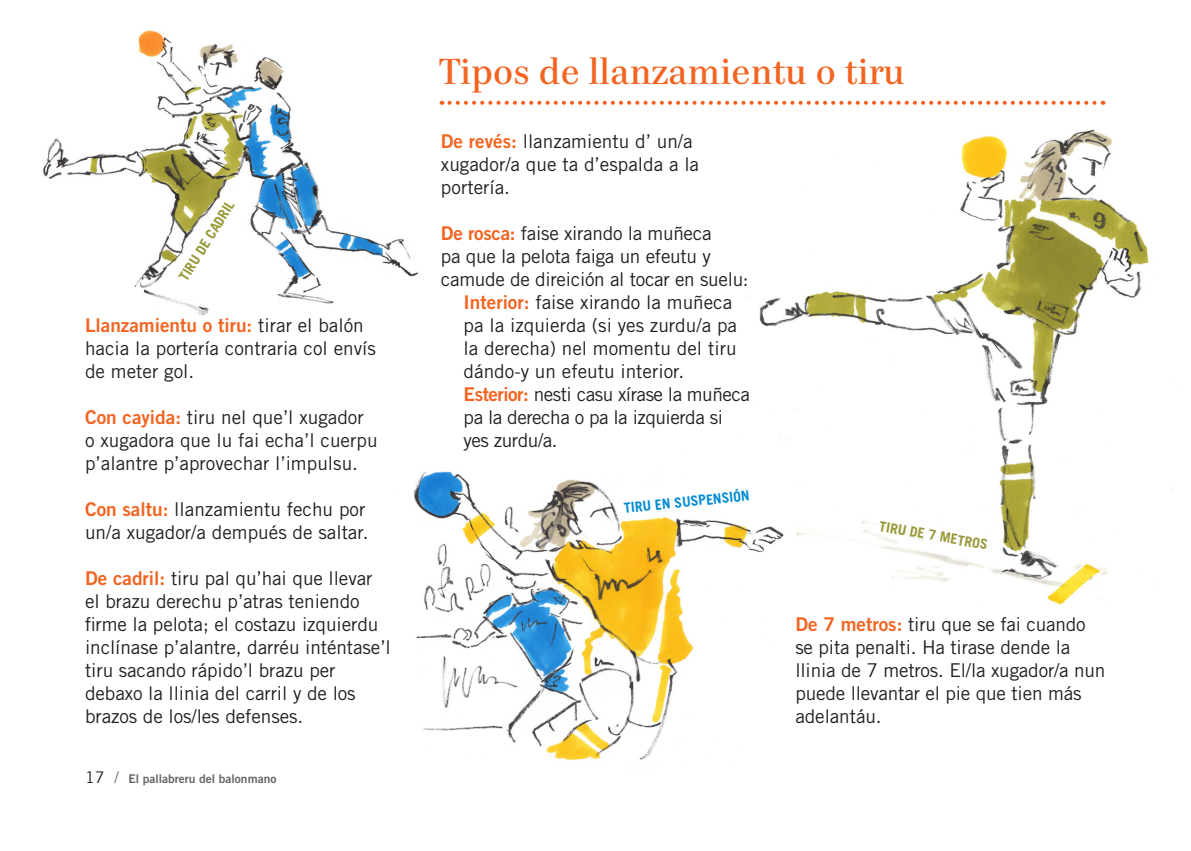
<style>
.page{position:relative;width:1191px;height:851px;background:#fff}
.page>*{position:absolute;margin:0;border:0;box-sizing:border-box;transform-origin:0 0}
.Título_capítulo{font:36px "Paperback 48";letter-spacing:.025em;color:#f36421}
.Texto_general{font:19px/23px "Trade Gothic LT Std";letter-spacing:-.005em;color:#231f20}
.t1{font:700 14px "Trade Gothic LT Std";color:#979837}
.t2{font:700 14px "Trade Gothic LT Std";color:#008cd3}
.t3{font:12px "Trade Gothic LT Std Bd 2";color:#636366}
.s1{font-family:"Trade Gothic LT Std Bd 2";color:#f36421}
.s2{font-family:"Trade Gothic LT Std";font-size:16px;color:#231f20}
.s3{font-family:"Trade Gothic LT Std";font-size:16px}
</style>
<div class="page">
<img style="left:759px;top:129px;width:414px;height:476px">
<img style="left:43px;top:30px;width:376px;height:286px">
<img style="left:413px;top:443px;width:382px;height:317px">
<svg style="left:449px;top:101px;width:654px;height:4px"></svg>
<p class="t1" style="left:175px;top:275px;width:93px;rotate:-58deg">TIRU DE CADRIL</p>
<p class="Texto_general" style="left:85px;top:313px;width:292px"><span class="s1">Llanzamientu o tiru:</span> tirar el balón hacia la portería contraria col envís de meter gol.</p>
<p class="Texto_general" style="left:85px;top:405px;width:294px"><span class="s1">Con cayida:</span> tiru nel que’l xugador o xugadora que lu fai echa’l cuerpu p’alantre p’aprovechar l’impulsu.</p>
<p class="Texto_general" style="left:85px;top:497px;width:285px"><span class="s1">Con saltu:</span> llanzamientu fechu por un/a xugador/a dempués de saltar.</p>
<p class="Texto_general" style="left:85px;top:566px;width:307px"><span class="s1">De cadril:</span> tiru pal qu’hai que llevar el brazu derechu p’atras teniendo firme la pelota; el costazu izquierdu inclínase p’alantre, darréu inténtase’l tiru sacando rápido’l brazu per debaxo la llinia del carril y de los brazos de los/les defenses.</p>
<p class="t3" style="left:85px;top:771px;width:193px"><span class="s2">17</span> <span class="s3">/</span> El pallabreru del balonmano</p>
<p class="Título_capítulo" style="left:439px;top:51px;width:466px">Tipos de llanzamientu o tiru</p>
<p class="Texto_general" style="left:441px;top:129px;width:260px"><span class="s1">De revés:</span> llanzamientu d’ un/a xugador/a que ta d’espalda a la portería.</p>
<p class="Texto_general" style="left:441px;top:221px;width:309px"><span class="s1">De rosca:</span> faise xirando la muñeca<br>pa que la pelota faiga un efeutu y camude de direición al tocar en suelu:</p>
<p class="Texto_general" style="left:463px;top:290px;width:288px"><span class="s1">Interior:</span> faise xirando la muñeca pa la izquierda (si yes zurdu/a pa la derecha) nel momentu del tiru dándo-y un efeutu interior.<br><span class="s1">Esterior:</span> nesti casu xírase la muñeca pa la derecha o pa la izquierda si yes zurdu/a.</p>
<p class="t2" style="left:623px;top:499px;width:128px;rotate:-6deg">TIRU EN SUSPENSIÓN</p>
<p class="t1" style="left:881px;top:517px;width:111px;rotate:10deg">TIRU DE 7 METROS</p>
<p class="Texto_general" style="left:795px;top:612px;width:311px"><span class="s1">De 7 metros:</span> tiru que se fai cuando se pita penalti. Ha tirase dende la llinia de 7 metros. El/la xugador/a nun puede llevantar el pie que tien más adelantáu.</p>
</div>
